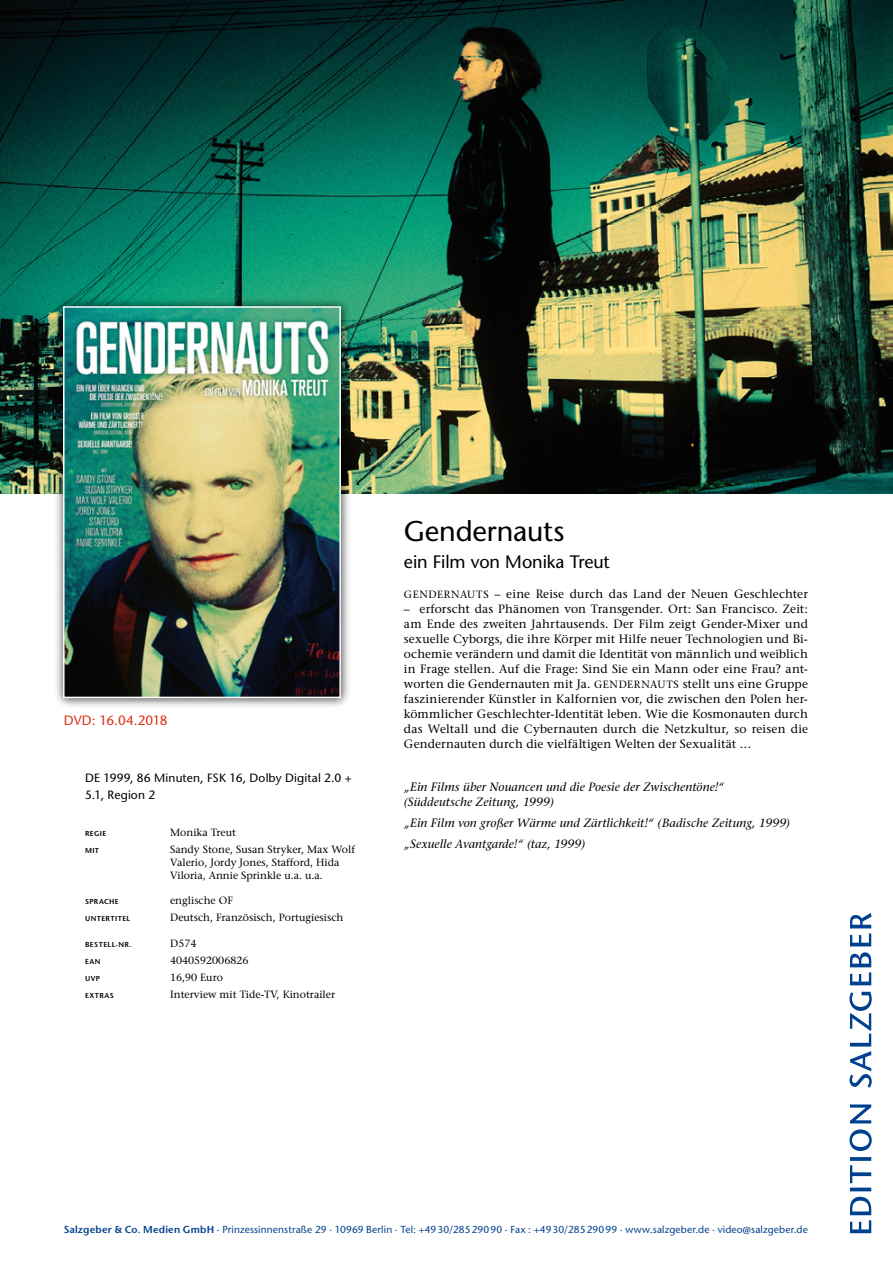
<style>
.page{position:relative;width:893px;height:1263px;background:#fff}
.page>*{position:absolute;margin:0;border:0;box-sizing:border-box;transform-origin:0 0}
.t1{font:28.5px "Stone Sans";letter-spacing:-.005em;color:#000}
.t2{font:18px "Stone Sans";letter-spacing:-.01em;color:#000}
.t3{font:13.5px "Stone Sans";letter-spacing:-.005em;color:#dc3417}
.t4{font:500 12px/15px "Stone Serif Std";letter-spacing:.015em;color:#000;text-align:justify}
.t5{font:italic 500 12px/15px "Stone Serif Std";letter-spacing:.01em;color:#000}
.t6{font:12px/17px "Stone Sans";letter-spacing:.01em;color:#000}
.t7{font:500 10.5px/12.8px "Stone Serif Std";color:#000}
.t8{font:10.2px "Stone Sans";letter-spacing:.015em;color:#00418f}
.t9{font:600 7.2px "Stone Sans";letter-spacing:.055em;color:#000}
.s1{font-size:10.5px}
.s2{font-weight:600}
</style>
<div class="page">
<img style="left:0;top:0;width:893px;height:493px">
<div style="left:53px;top:296px;width:298px;height:412px;background:#000;opacity:.75"></div>
<img style="left:66px;top:309px;width:272px;height:386px">
<div style="left:63px;top:306px;width:278px;height:392px;border:2px solid #fff"></div>
<svg style="left:849px;top:913px;width:23px;height:320px"></svg>
<p class="t3" style="left:64px;top:712px;width:105px">DVD: 16.04.2018</p>
<p class="t6" style="left:85px;top:770px;width:268px">DE 1999, 86 Minuten, FSK 16, Dolby Digital 2.0 +<br>5.1, Region 2</p>
<p class="t9" style="left:85px;top:829px;width:23px">REGIE</p>
<p class="t7" style="left:170px;top:826px;width:67px">Monika Treut</p>
<p class="t9" style="left:85px;top:846px;width:16px">MIT</p>
<p class="t7" style="left:170px;top:843px;width:186px">Sandy Stone, Susan Stryker, Max Wolf<br>Valerio, Jordy Jones, Stafford, Hida<br>Viloria, Annie Sprinkle u.a. u.a.</p>
<p class="t9" style="left:85px;top:897px;width:35px">SPRACHE</p>
<p class="t7" style="left:170px;top:894px;width:64px">englische OF</p>
<p class="t9" style="left:85px;top:914px;width:47px">UNTERTITEL</p>
<p class="t7" style="left:170px;top:911px;width:175px">Deutsch, Französisch, Portugiesisch</p>
<p class="t9" style="left:85px;top:940px;width:48px">BESTELL-NR.</p>
<p class="t7" style="left:170px;top:937px;width:28px">D574</p>
<p class="t9" style="left:85px;top:957px;width:17px">EAN</p>
<p class="t7" style="left:170px;top:954px;width:80px">4040592006826</p>
<p class="t9" style="left:85px;top:974px;width:17px">UVP</p>
<p class="t7" style="left:170px;top:971px;width:54px">16,90 Euro</p>
<p class="t9" style="left:85px;top:991px;width:30px">EXTRAS</p>
<p class="t7" style="left:170px;top:988px;width:166px">Interview mit Tide-TV, Kinotrailer</p>
<h1 class="t1" style="left:404px;top:514px;width:162px">Gendernauts</h1>
<h2 class="t2" style="left:404px;top:551px;width:207px">ein Film von Monika Treut</h2>
<p class="t4" style="left:404px;top:586px;width:405px"><span class="s1">GENDERNAUTS</span> – eine Reise durch das Land der Neuen Geschlechter</p>
<p class="t4" style="left:404px;top:601px;width:405px">– erforscht das Phänomen von Transgender. Ort: San Francisco. Zeit: am Ende des zweiten Jahrtausends. Der Film zeigt Gender-Mixer und sexuelle Cyborgs, die ihre Körper mit Hilfe neuer Technologien und Bi&shy;ochemie verändern und damit die Identität von männlich und weiblich in Frage stellen. Auf die Frage: Sind Sie ein Mann oder eine Frau? ant&shy;worten die Gendernauten mit Ja. <span class="s1">GENDERNAUTS</span> stellt uns eine Gruppe faszinierender Künstler in Kalfornien vor, die zwischen den Polen her&shy;kömmlicher Geschlechter-Identität leben. Wie die Kosmonauten durch das Weltall und die Cybernauten durch die Netzkultur, so reisen die Gendernauten durch die vielfältigen Welten der Sexualität …</p>
<p class="t5" style="left:404px;top:779px;width:322px">„Ein Films über Nouancen und die Poesie der Zwischentöne!“ (Süddeutsche Zeitung, 1999)</p>
<p class="t5" style="left:404px;top:812px;width:387px;line-height:21.3px">„Ein Film von großer Wärme und Zärtlichkeit!“ (Badische Zeitung, 1999) „Sexuelle Avantgarde!“ (taz, 1999)</p>
<p class="t8" style="left:64px;top:1223px;width:746px"><span class="s2">Salzgeber &amp; Co. Medien GmbH</span> · Prinzessinnenstraße 29 · 10969 Berlin · Tel: +4930/28529090 · Fax : +4930/28529099 · www.salzgeber.de · video@salzgeber.de</p>
</div>
